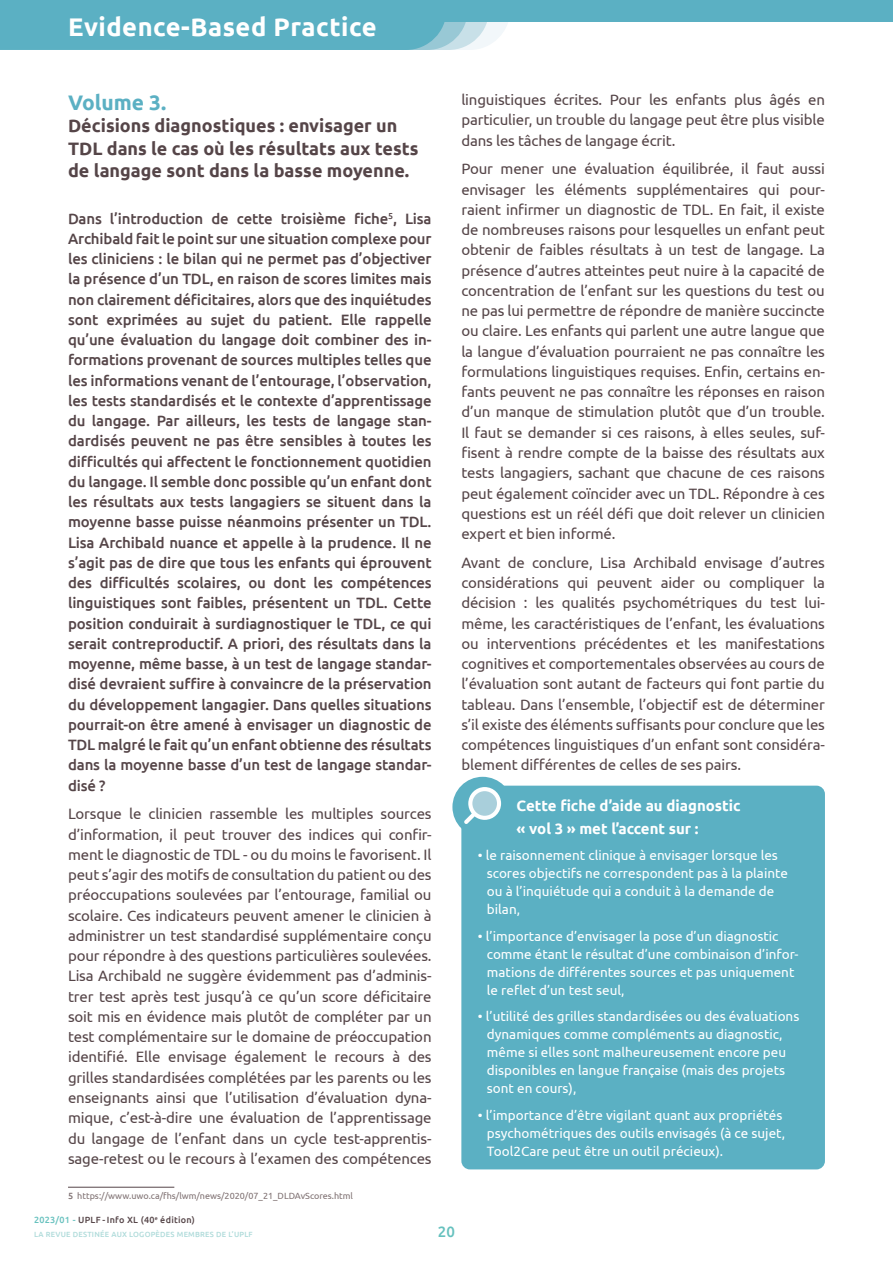
<style>
.page{position:relative;width:893px;height:1263px;background:#fff}
.page>*{position:absolute;margin:0;border:0;box-sizing:border-box;transform-origin:0 0}
.t1{font:700 25.5px "Ubuntu";letter-spacing:.02em;color:#fff}
.t2{font:700 21px "Ubuntu";color:#5bb0c3}
.t3{font:700 18px/22.5px "Ubuntu";color:#554548}
.t4{font:15px/20.2px "Ubuntu";letter-spacing:-.01em;color:#554548;text-align:justify}
.t5{font:500 15px/20.2px "Ubuntu";letter-spacing:-.01em;color:#554548;text-align:justify}
.t6{font:700 15px/22.5px "Ubuntu";color:#fff}
.t7{font:500 15px "Ubuntu";color:#66c1be}
.t8{font:13.5px/18px "Ubuntu";color:#fff}
.t9{font:9px "Ubuntu";color:#7f7172}
.t10{font:500 9px "Ubuntu";letter-spacing:.03em;color:#554548}
.t11{font:500 7.5px "Ubuntu";letter-spacing:.03em;color:#afdbda}
.s1{font-weight:500}
.s2{color:#66c1be}
</style>
<div class="page">
<div style="left:461px;top:786px;width:364px;height:383px;background:#5bb0c3;border-radius:9px"></div>
<div style="left:452px;top:777px;width:61px;height:60px;background:#5bb0c3;border-radius:50%"></div>
<svg style="left:464px;top:787px;width:37px;height:37px"></svg>
<hr style="left:68px;top:1187px;width:106px;height:1px;background:#554548">
<div style="left:0;top:0;width:893px;height:21px;background:#5bb0c3"></div>
<svg style="left:0;top:21px;width:510px;height:29px;background:#6bb7c8"></svg>
<h1 class="t1" style="left:68px;top:11px;width:310px">Evidence-Based Practice</h1>
<h2 class="t2" style="left:68px;top:90px;width:100px">Volume 3.</h2>
<p class="t3" style="left:68px;top:114px;width:352px">Décisions diagnostiques : envisager un<br>TDL dans le cas où les résultats aux tests de langage sont dans la basse moyenne.</p>
<p class="t5" style="left:68px;top:208px;width:365px">Dans l’introduction de cette troisième fiche<sup>5</sup>, Lisa Archibald fait le point sur une situation complexe pour les cliniciens : le bilan qui ne permet pas d’objectiver la présence d’un TDL, en raison de scores limites mais non clairement déficitaires, alors que des inquiétudes sont exprimées au sujet du patient. Elle rappelle qu’une évaluation du langage doit combiner des in&shy;formations provenant de sources multiples telles que les informations venant de l’entourage, l’observation, les tests standardisés et le contexte d’apprentissage du langage. Par ailleurs, les tests de langage stan&shy;dardisés peuvent ne pas être sensibles à toutes les difficultés qui affectent le fonctionnement quotidien du langage. Il semble donc possible qu’un enfant dont les résultats aux tests langagiers se situent dans la moyenne basse puisse néanmoins présenter un TDL.<br>Lisa Archibald nuance et appelle à la prudence. Il ne s’agit pas de dire que tous les enfants qui éprouvent des difficultés scolaires, ou dont les compétences linguistiques sont faibles, présentent un TDL. Cette position conduirait à surdiagnostiquer le TDL, ce qui serait contreproductif. A priori, des résultats dans la moyenne, même basse, à un test de langage standar&shy;disé devraient suffire à convaincre de la préservation du développement langagier. Dans quelles situations pourrait-on être amené à envisager un diagnostic de TDL malgré le fait qu’un enfant obtienne des résultats dans la moyenne basse d’un test de langage standar&shy;disé ?</p>
<p class="t4" style="left:68px;top:803px;width:365px">Lorsque le clinicien rassemble les multiples sources d’information, il peut trouver des indices qui confir&shy;ment le diagnostic de TDL - ou du moins le favorisent. Il peut s’agir des motifs de consultation du patient ou des préoccupations soulevées par l’entourage, familial ou scolaire. Ces indicateurs peuvent amener le clinicien à administrer un test standardisé supplémentaire conçu pour répondre à des questions particulières soulevées.<br>Lisa Archibald ne suggère évidemment pas d’adminis&shy;trer test après test jusqu’à ce qu’un score déficitaire soit mis en évidence mais plutôt de compléter par un test complémentaire sur le domaine de préoccupation identifié. Elle envisage également le recours à des grilles standardisées complétées par les parents ou les enseignants ainsi que l’utilisation d’évaluation dyna&shy;mique, c’est-à-dire une évaluation de l’apprentissage du langage de l’enfant dans un cycle test-apprentis&shy;sage-retest ou le recours à l’examen des compétences</p>
<p class="t9" style="left:68px;top:1190px;width:287px"><span class="s1">5</span> https://www.uwo.ca/fhs/lwm/news/2020/07_21_DLDAvScores.html</p>
<p class="t4" style="left:461px;top:89px;width:365px">linguistiques écrites. Pour les enfants plus âgés en particulier, un trouble du langage peut être plus visible dans les tâches de langage écrit.</p>
<p class="t4" style="left:461px;top:159px;width:365px">Pour mener une évaluation équilibrée, il faut aussi envisager les éléments supplémentaires qui pour&shy;raient infirmer un diagnostic de TDL. En fait, il existe de nombreuses raisons pour lesquelles un enfant peut obtenir de faibles résultats à un test de langage. La présence d’autres atteintes peut nuire à la capacité de concentration de l’enfant sur les questions du test ou ne pas lui permettre de répondre de manière succincte ou claire. Les enfants qui parlent une autre langue que la langue d’évaluation pourraient ne pas connaître les formulations linguistiques requises. Enfin, certains en&shy;fants peuvent ne pas connaître les réponses en raison d’un manque de stimulation plutôt que d’un trouble.<br>Il faut se demander si ces raisons, à elles seules, suf&shy;fisent à rendre compte de la baisse des résultats aux tests langagiers, sachant que chacune de ces raisons peut également coïncider avec un TDL. Répondre à ces questions est un réél défi que doit relever un clinicien expert et bien informé.</p>
<p class="t4" style="left:461px;top:552px;width:365px">Avant de conclure, Lisa Archibald envisage d’autres considérations qui peuvent aider ou compliquer la décision : les qualités psychométriques du test lui&shy;même, les caractéristiques de l’enfant, les évaluations ou interventions précédentes et les manifestations cognitives et comportementales observées au cours de l’évaluation sont autant de facteurs qui font partie du tableau. Dans l’ensemble, l’objectif est de déterminer s’il existe des éléments suffisants pour conclure que les compétences linguistiques d’un enfant sont considéra&shy;blement différentes de celles de ses pairs.</p>
<p class="t6" style="left:517px;top:794px;width:226px">Cette fiche d’aide au diagnostic « vol 3 » met l’accent sur :</p>
<p class="t8" style="left:487px;top:846px;width:303px;text-indent:-9px">• le raisonnement clinique à envisager lorsque les scores objectifs ne correspondent pas à la plainte ou à l’inquiétude qui a conduit à la demande de bilan,</p>
<p class="t8" style="left:487px;top:926px;width:313px;text-indent:-9px">• l’importance d’envisager la pose d’un diagnostic comme étant le résultat d’une combinaison d’infor&shy;mations de différentes sources et pas uniquement le reflet d’un test seul,</p>
<p class="t8" style="left:487px;top:1007px;width:314px;text-indent:-9px">• l’utilité des grilles standardisées ou des évaluations dynamiques comme compléments au diagnostic, même si elles sont malheureusement encore peu disponibles en langue française (mais des projets sont en cours),</p>
<p class="t8" style="left:487px;top:1105px;width:300px;text-indent:-9px">• l’importance d’être vigilant quant aux propriétés psychométriques des outils envisagés (à ce sujet,<br>Tool2Care peut être un outil précieux).</p>
<p class="t10" style="left:34px;top:1214px;width:162px"><span class="s2">2023/01 -</span> UPLF - Info XL (40<sup>e</sup> édition)</p>
<p class="t11" style="left:34px;top:1230px;width:220px">LA REVUE DESTINÉE AUX LOGOPÈDES MEMBRES DE L’UPLF</p>
<p class="t7" style="left:438px;top:1222px;width:19px">20</p>
</div>
